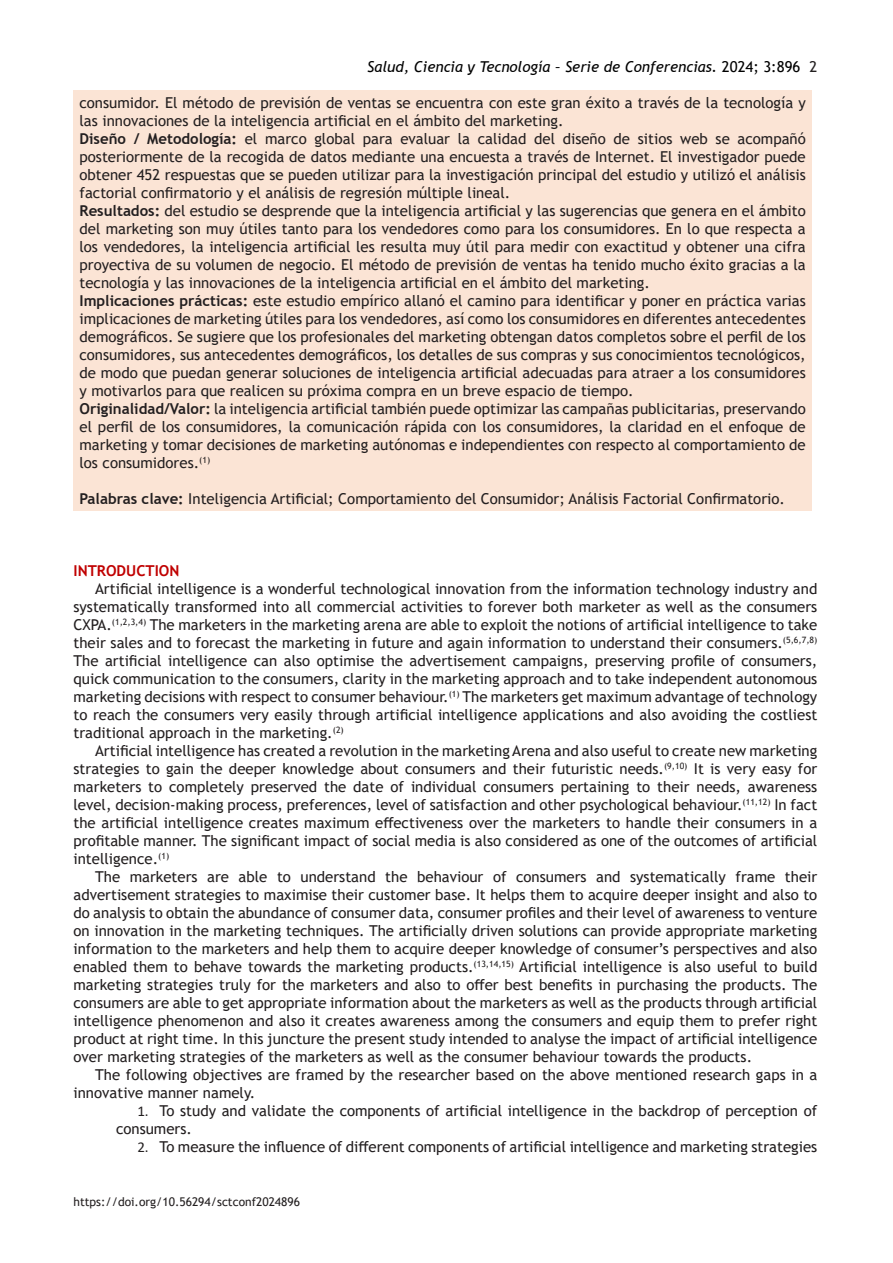
<style>
.page{position:relative;width:893px;height:1263px;background:#fff}
.page>*{position:absolute;margin:0;border:0;box-sizing:border-box;transform-origin:0 0}
.t1{font:15px/18px "Trebuchet MS";color:#231f20;text-align:justify}
.t2{font:italic 15px "Trebuchet MS";color:#000}
.t3{font:700 15px "Trebuchet MS";color:#c00000}
.t4{font:12px "Trebuchet MS";color:#231f20}
.s1{font-style:normal}
.s2{font-style:normal;color:#231f20}
.s3{font-weight:700}
.s4{font-family:"Calibri"}
</style>
<div class="page">
<div style="left:74px;top:90px;width:738px;height:420px;background:#fbe4d5"></div>
<p class="t2" style="left:367px;top:58px;width:452px">Salud, Ciencia y Tecnología – Serie de Conferencias. <span class="s1">2024; 3:896</span> <span class="s2">2</span></p>
<p class="t1" style="left:80px;top:94px;width:728px">consumidor. El método de previsión de ventas se encuentra con este gran éxito a través de la tecnología y las innovaciones de la inteligencia artificial en el ámbito del marketing.</p>
<p class="t1" style="left:80px;top:130px;width:728px"><span class="s3">Diseño / Metodología:</span> el marco global para evaluar la calidad del diseño de sitios web se acompañó posteriormente de la recogida de datos mediante una encuesta a través de Internet. El investigador puede obtener 452 respuestas que se pueden utilizar para la investigación principal del estudio y utilizó el análisis factorial confirmatorio y el análisis de regresión múltiple lineal.</p>
<p class="t1" style="left:80px;top:202px;width:728px"><span class="s3">Resultados:</span> del estudio se desprende que la inteligencia artificial y las sugerencias que genera en el ámbito del marketing son muy útiles tanto para los vendedores como para los consumidores. En lo que respecta a los vendedores, la inteligencia artificial les resulta muy útil para medir con exactitud y obtener una cifra proyectiva de su volumen de negocio. El método de previsión de ventas ha tenido mucho éxito gracias a la tecnología y las innovaciones de la inteligencia artificial en el ámbito del marketing.</p>
<p class="t1" style="left:80px;top:292px;width:728px"><span class="s3">Implicaciones prácticas:</span> este estudio empírico allanó el camino para identificar y poner en práctica varias implicaciones de marketing útiles para los vendedores, así como los consumidores en diferentes antecedentes demográficos. Se sugiere que los profesionales del marketing obtengan datos completos sobre el perfil de los consumidores, sus antecedentes demográficos, los detalles de sus compras y sus conocimientos tecnológicos, de modo que puedan generar soluciones de inteligencia artificial adecuadas para atraer a los consumidores y motivarlos para que realicen su próxima compra en un breve espacio de tiempo.</p>
<p class="t1" style="left:80px;top:400px;width:728px"><span class="s3">Originalidad/Valor:</span> la inteligencia artificial también puede optimizar las campañas publicitarias, preservando el perfil de los consumidores, la comunicación rápida con los consumidores, la claridad en el enfoque de marketing y tomar decisiones de marketing autónomas e independientes con respecto al comportamiento de los consumidores.<sup>(1)</sup></p>
<p class="t1" style="left:80px;top:490px;width:707px"><span class="s3">Palabras clave:</span> Inteligencia Artificial; Comportamiento del Consumidor; Análisis Factorial Confirmatorio.</p>
<p class="t3" style="left:74px;top:561px;width:107px">INTRODUCTION</p>
<p class="t1" style="left:74px;top:580px;width:745px;text-indent:22px">Artificial intelligence is a wonderful technological innovation from the information technology industry and systematically transformed into all commercial activities to forever both marketer as well as the consumers CXPA.<sup>(1,2,3,4)</sup> The marketers in the marketing arena are able to exploit the notions of artificial intelligence to take their sales and to forecast the marketing in future and again information to understand their consumers.<sup>(5,6,7,8)<br></sup>The artificial intelligence can also optimise the advertisement campaigns, preserving profile of consumers, quick communication to the consumers, clarity in the marketing approach and to take independent autonomous marketing decisions with respect to consumer behaviour.<sup>(1)</sup> The marketers get maximum advantage of technology to reach the consumers very easily through artificial intelligence applications and also avoiding the costliest traditional approach in the marketing.<sup>(2)</sup></p>
<p class="t1" style="left:74px;top:742px;width:745px;text-indent:22px">Artificial intelligence has created a revolution in the marketing Arena and also useful to create new marketing strategies to gain the deeper knowledge about consumers and their futuristic needs.<sup>(9,10)</sup> It is very easy for marketers to completely preserved the date of individual consumers pertaining to their needs, awareness level, decision-making process, preferences, level of satisfaction and other psychological behaviour.<sup>(11,12)</sup> In fact the artificial intelligence creates maximum effectiveness over the marketers to handle their consumers in a profitable manner. The significant impact of social media is also considered as one of the outcomes of artificial intelligence.<sup>(1)</sup></p>
<p class="t1" style="left:74px;top:868px;width:745px;text-indent:22px">The marketers are able to understand the behaviour of consumers and systematically frame their advertisement strategies to maximise their customer base. It helps them to acquire deeper insight and also to do analysis to obtain the abundance of consumer data, consumer profiles and their level of awareness to venture on innovation in the marketing techniques. The artificially driven solutions can provide appropriate marketing information to the marketers and help them to acquire deeper knowledge of consumer’s perspectives and also enabled them to behave towards the marketing products.<sup>(13,14,15)</sup> Artificial intelligence is also useful to build marketing strategies truly for the marketers and also to offer best benefits in purchasing the products. The consumers are able to get appropriate information about the marketers as well as the products through artificial intelligence phenomenon and also it creates awareness among the consumers and equip them to prefer right product at right time. In this juncture the present study intended to analyse the impact of artificial intelligence over marketing strategies of the marketers as well as the consumer behaviour towards the products.</p>
<p class="t1" style="left:74px;top:1066px;width:745px;text-indent:22px">The following objectives are framed by the researcher based on the above mentioned research gaps in a innovative manner namely.</p>
<p class="t1" style="left:116px;top:1102px;width:703px;text-indent:21px"><span class="s4">1.</span> To study and validate the components of artificial intelligence in the backdrop of perception of consumers.</p>
<p class="t1" style="left:137px;top:1138px;width:681px"><span class="s4">2.</span> To measure the influence of different components of artificial intelligence and marketing strategies</p>
<p class="t4" style="left:74px;top:1194px;width:228px">https://doi.org/10.56294/sctconf2024896</p>
</div>
